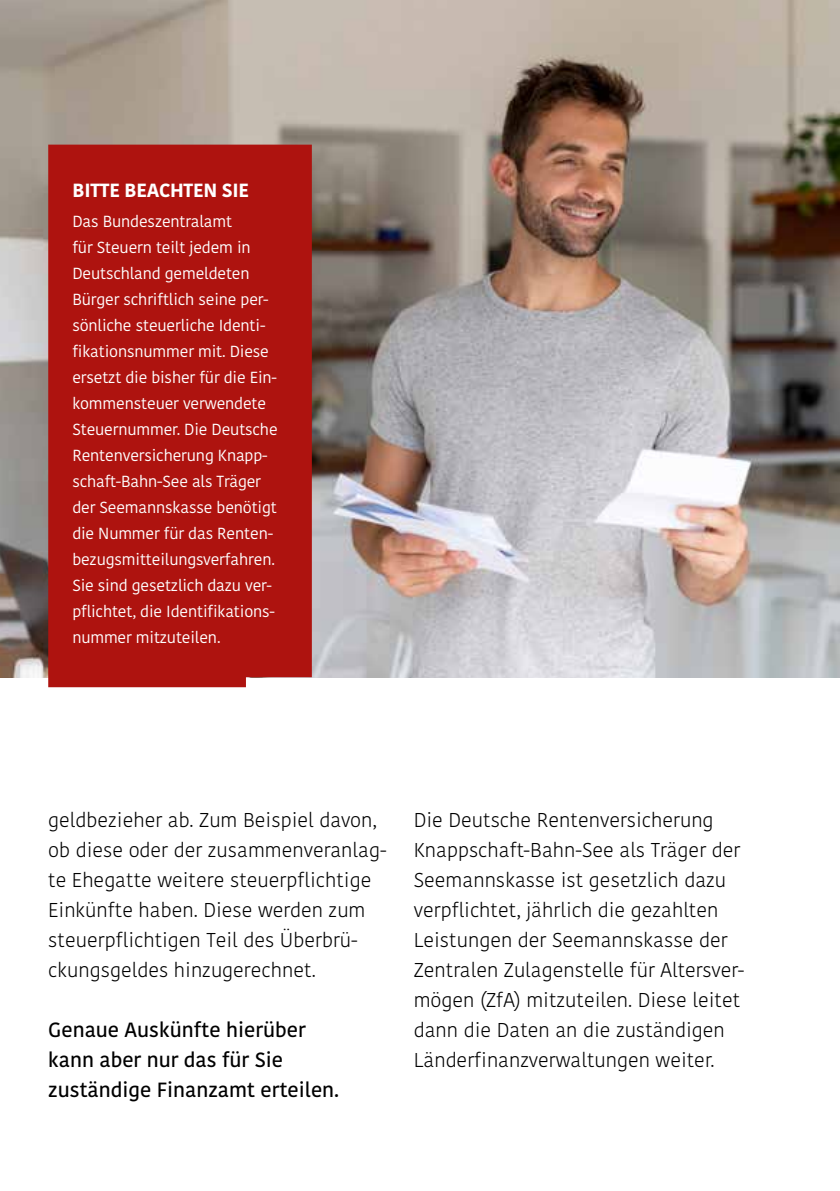
<style>
.page{position:relative;width:840px;height:1191px;background:#fff}
.page>*{position:absolute;margin:0;border:0;box-sizing:border-box;transform-origin:0 0}
.t1{font:500 20.4px/30px "Kohinoor KBS";color:#000}
.t2{font:300 20px/30px "Kohinoor KBS";color:#000}
.t3{font:700 19px "Kohinoor KBS";letter-spacing:-.01em;color:#fff}
.t4{font:16px/26px "Kohinoor KBS";letter-spacing:-.01em;color:#fff}
</style>
<div class="page">
<img style="left:0;top:0;width:839px;height:677px">
<div style="left:48px;top:145px;width:264px;height:542px;background:#ae130f"></div>
<p class="t3" style="left:72px;top:178px;width:178px">BITTE BEACHTEN SIE</p>
<p class="t4" style="left:72px;top:209px;width:207px">Das Bundeszentralamt<br>für Steuern teilt jedem in<br>Deutschland gemeldeten<br>Bürger schriftlich seine per&shy;sönliche steuerliche Identi&shy;fikationsnummer mit. Diese ersetzt die bisher für die Ein&shy;kommensteuer verwendete<br>Steuernummer. Die Deutsche<br>Rentenversicherung Knapp&shy;schaft-Bahn-See als Träger der Seemannskasse benötigt die Nummer für das Renten&shy;bezugsmitteilungsverfahren.<br>Sie sind gesetzlich dazu ver&shy;pflichtet, die Identifikations&shy;nummer mitzuteilen.</p>
<p class="t2" style="left:48px;top:805px;width:339px">geldbezieher ab. Zum Beispiel davon, ob diese oder der zusammenveranlag&shy;te Ehegatte weitere steuerpflichtige Einkünfte haben. Diese werden zum steuerpflichtigen Teil des Überbrü&shy;ckungsgeldes hinzugerechnet.</p>
<p class="t1" style="left:48px;top:1015px;width:292px">Genaue Auskünfte hierüber kann aber nur das für Sie zuständige Finanzamt erteilen.</p>
<p class="t2" style="left:413px;top:805px;width:332px">Die Deutsche Rentenversicherung Knappschaft-Bahn-See als Träger der Seemannskasse ist gesetzlich dazu verpflichtet, jährlich die gezahlten Leistungen der Seemannskasse der Zentralen Zulagenstelle für Altersver&shy;mögen (ZfA) mitzuteilen. Diese leitet dann die Daten an die zuständigen Länderfinanzverwaltungen weiter.</p>
</div>
